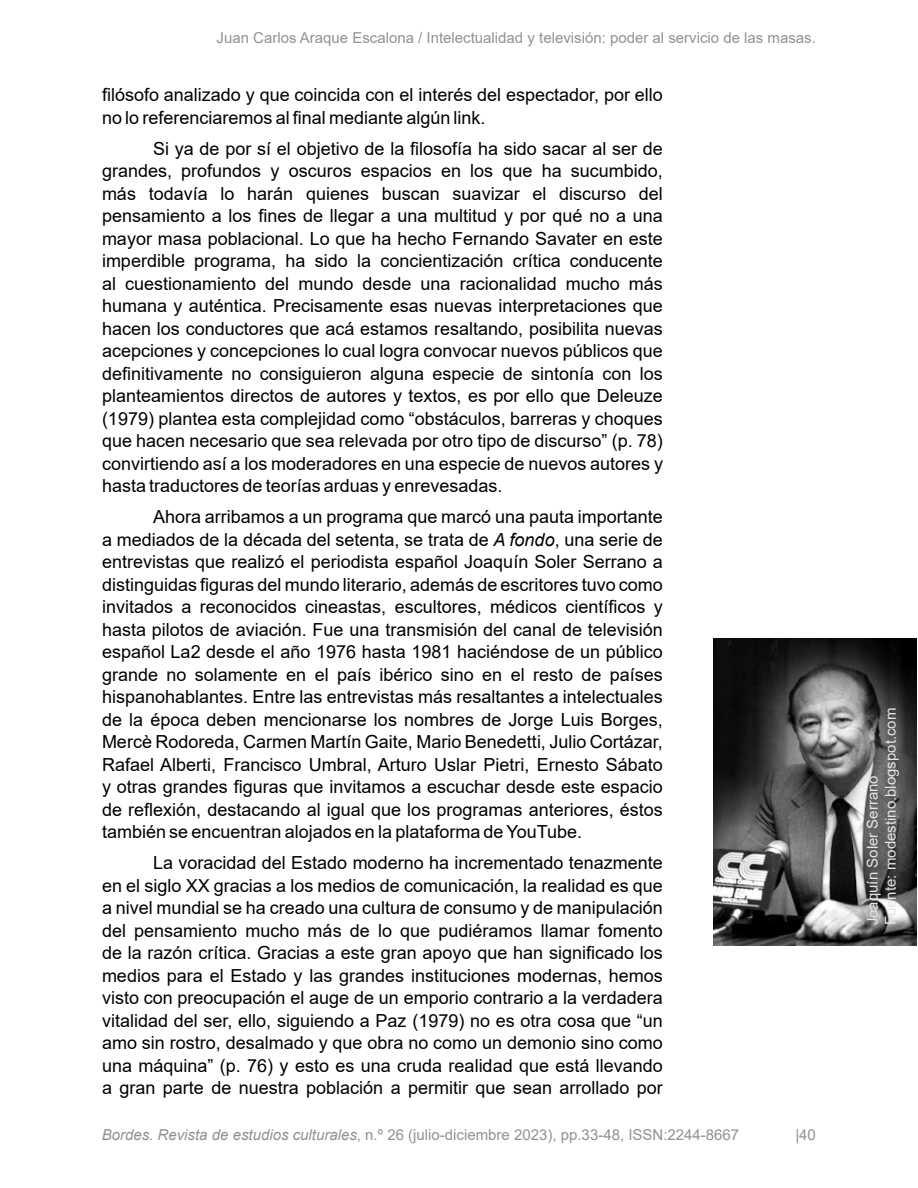
<style>
.page{position:relative;width:918px;height:1188px;background:#fff}
.page>*{position:absolute;margin:0;border:0;box-sizing:border-box;transform-origin:0 0}
.t1{font:18px/22.5px "Arial";color:#000;text-align:justify}
.t2{font:15px "Arial";color:#929292}
.t3{font:15px/18px "Arial";color:#e3e3e3}
.s1{font-style:italic}
</style>
<div class="page">
<img style="left:714px;top:638px;width:203px;height:308px">
<p class="t2" style="left:217px;top:27px;width:601px">Juan Carlos Araque Escalona / Intelectualidad y televisión: poder al servicio de las masas.</p>
<p class="t1" style="left:102px;top:83px;width:562px">filósofo analizado y que coincida con el interés del espectador, por ello no lo referenciaremos al final mediante algún link.</p>
<p class="t1" style="left:102px;top:137px;width:563px;text-indent:51px">Si ya de por sí el objetivo de la filosofía ha sido sacar al ser de grandes, profundos y oscuros espacios en los que ha sucumbido, más todavía lo harán quienes buscan suavizar el discurso del pensamiento a los fines de llegar a una multitud y por qué no a una mayor masa poblacional. Lo que ha hecho Fernando Savater en este imperdible programa, ha sido la concientización crítica conducente al cuestionamiento del mundo desde una racionalidad mucho más humana y auténtica. Precisamente esas nuevas interpretaciones que hacen los conductores que acá estamos resaltando, posibilita nuevas acepciones y concepciones lo cual logra convocar nuevos públicos que definitivamente no consiguieron alguna especie de sintonía con los planteamientos directos de autores y textos, es por ello que Deleuze (1979) plantea esta complejidad como “obstáculos, barreras y choques que hacen necesario que sea relevada por otro tipo de discurso” (p. 78) convirtiendo así a los moderadores en una especie de nuevos autores y hasta traductores de teorías arduas y enrevesadas.</p>
<p class="t1" style="left:102px;top:505px;width:562px;text-indent:51px">Ahora arribamos a un programa que marcó una pauta importante a mediados de la década del setenta, se trata de <span class="s1">A fondo</span>, una serie de entrevistas que realizó el periodista español Joaquín Soler Serrano a distinguidas figuras del mundo literario, además de escritores tuvo como invitados a reconocidos cineastas, escultores, médicos científicos y hasta pilotos de aviación. Fue una transmisión del canal de televisión español La2 desde el año 1976 hasta 1981 haciéndose de un público grande no solamente en el país ibérico sino en el resto de países hispanohablantes. Entre las entrevistas más resaltantes a intelectuales de la época deben mencionarse los nombres de Jorge Luis Borges, Mercè Rodoreda, Carmen Martín Gaite, Mario Benedetti, Julio Cortázar, Rafael Alberti, Francisco Umbral, Arturo Uslar Pietri, Ernesto Sábato y otras grandes figuras que invitamos a escuchar desde este espacio de reflexión, destacando al igual que los programas anteriores, éstos también se encuentran alojados en la plataforma de YouTube.</p>
<p class="t1" style="left:102px;top:851px;width:562px;text-indent:51px">La voracidad del Estado moderno ha incrementado tenazmente en el siglo XX gracias a los medios de comunicación, la realidad es que a nivel mundial se ha creado una cultura de consumo y de manipulación del pensamiento mucho más de lo que pudiéramos llamar fomento de la razón crítica. Gracias a este gran apoyo que han significado los medios para el Estado y las grandes instituciones modernas, hemos visto con preocupación el auge de un emporio contrario a la verdadera vitalidad del ser, ello, siguiendo a Paz (1979) no es otra cosa que “un amo sin rostro, desalmado y que obra no como un demonio sino como una máquina” (p. 76) y esto es una cruda realidad que está llevando a gran parte de nuestra población a permitir que sean arrollado por</p>
<p class="t2" style="left:102px;top:1124px;width:639px"><span class="s1">Bordes. Revista de estudios culturales</span>, n.º 26 (julio-diciembre 2023), pp.33-48, ISSN:2244-8667</p>
<p class="t2" style="left:795px;top:1124px;width:22px">|40</p>
<p class="t3" style="left:864px;top:925px;width:219px;rotate:-90deg">Joaquín Soler Serrano<br>Fuente: modestino.blogspot.com</p>
</div>
